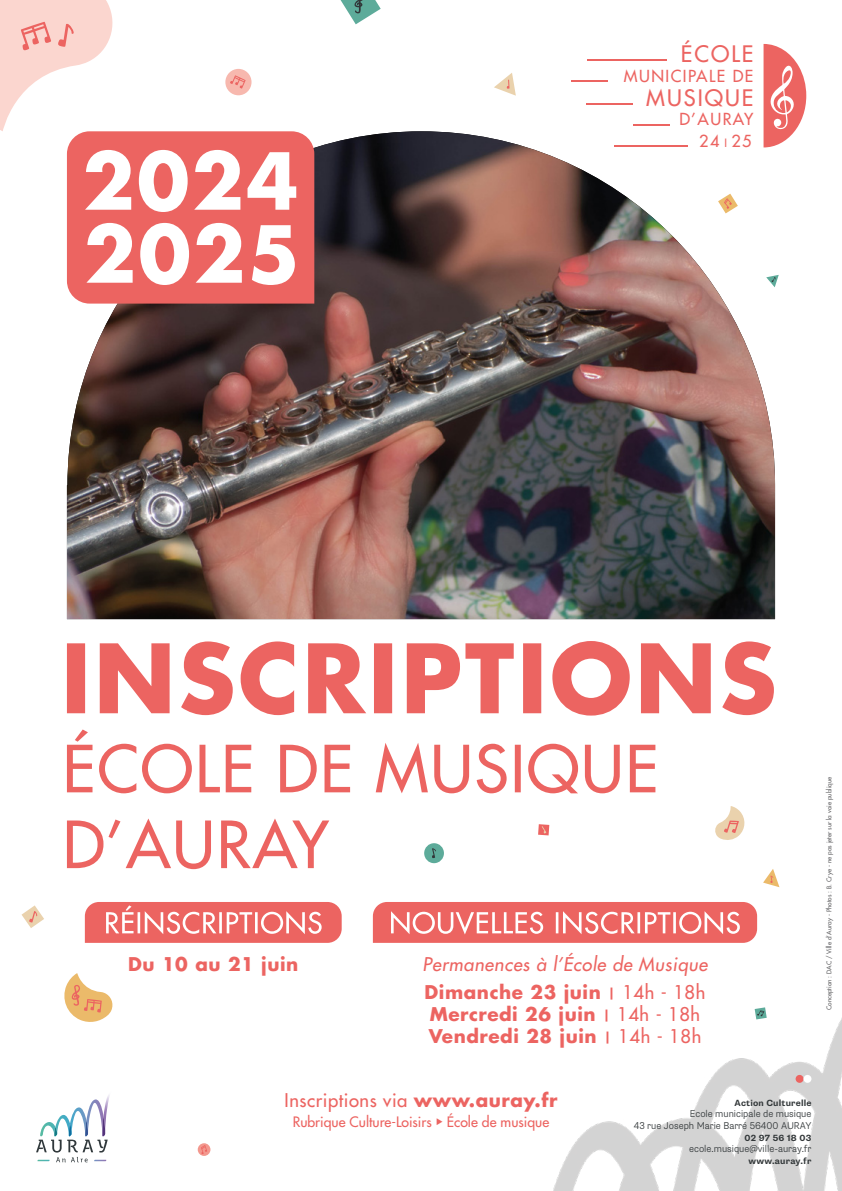
<style>
.page{position:relative;width:842px;height:1191px;background:#fff}
.page>*{position:absolute;margin:0;border:0;box-sizing:border-box;transform-origin:0 0}
.t1{font:500 22.1px "Futura Std";letter-spacing:.09em;color:#ec6461}
.t2{font:500 18.4px/27.8px "Futura Std";letter-spacing:.03em;color:#ec6461}
.t3{font:700 18.4px/22.1px "Futura Std";letter-spacing:.03em;color:#ec6461}
.t4{font:500 16.2px/22.2px "Futura Std";letter-spacing:.09em;color:#ec6461;text-align:right}
.t5{font:500 14px "Futura Std";color:#ec6461}
.t6{font:300 9.9px/11.7px "Supria Sans";color:#313638;text-align:right}
.t7{font:700 9px "Supria Sans";letter-spacing:.02em;color:#313638}
.t8{font:500 6.4px "Futura Std";color:#626264}
.s1{font-size:11.2px}
.s2{font-weight:700}
.s3{font-weight:700;font-size:12px}
.s4{font-size:12px}
.s5{font-weight:500}
.s6{font-family:"Work Sans";font-weight:400;font-size:10px}
</style>
<div class="page">
<div style="left:225px;top:69px;width:27px;height:26px;background:#f7b8ae;border-radius:50%"></div>
<div style="left:424px;top:843px;width:20px;height:20px;background:#5dab9a;border-radius:50%"></div>
<div style="left:198px;top:1143px;width:12px;height:12px;background:#f3988e;border-radius:50%"></div>
<svg style="left:715px;top:806px;width:30px;height:34px"></svg>
<svg style="left:230px;top:75px;width:16px;height:14px"></svg>
<svg style="left:432px;top:848px;width:4px;height:10px"></svg>
<svg style="left:0;top:0;width:113px;height:131px"></svg>
<svg style="left:494px;top:73px;width:22px;height:23px"></svg>
<svg style="left:341px;top:0;width:40px;height:24px"></svg>
<svg style="left:201px;top:1145px;width:6px;height:9px"></svg>
<svg style="left:775px;top:275px;width:4px;height:11px"></svg>
<svg style="left:763px;top:869px;width:16px;height:18px"></svg>
<svg style="left:538px;top:824px;width:11px;height:11px"></svg>
<svg style="left:64px;top:973px;width:49px;height:49px"></svg>
<svg style="left:22px;top:905px;width:22px;height:23px"></svg>
<svg style="left:85px;top:902px;width:257px;height:41px;background:#ef7d7a"></svg>
<svg style="left:373px;top:902px;width:384px;height:41px;background:#ee7c7a"></svg>
<svg style="left:67px;top:818px;width:262px;height:51px"></svg>
<svg style="left:67px;top:729px;width:588px;height:64px"></svg>
<svg style="left:67px;top:641px;width:707px;height:74px;fill:#ec6562"></svg>
<img style="left:67px;top:131px;width:708px;height:488px">
<hr style="left:587px;top:59px;width:79px;height:1px;background:#ec6461">
<hr style="left:587px;top:103px;width:46px;height:1px;background:#ec6461">
<hr style="left:572px;top:81px;width:36px;height:1px;background:#ec6461">
<hr style="left:633px;top:124px;width:36px;height:1px;background:#ec6461">
<hr style="left:614px;top:146px;width:74px;height:1px;background:#ec6461">
<svg style="left:763px;top:44px;width:43px;height:103px"></svg>
<div style="left:67px;top:131px;width:247px;height:172px;background:#ec6461"></div>
<svg style="left:85px;top:150px;width:211px;height:62px"></svg>
<svg style="left:86px;top:223px;width:209px;height:62px"></svg>
<img style="left:553px;top:1007px;width:289px;height:184px">
<div style="left:796px;top:1075px;width:7px;height:7px;background:#ec6461;border-radius:50%"></div>
<div style="left:803px;top:1075px;width:8px;height:7px;background:#fff;border-radius:50%"></div>
<svg style="left:36px;top:1095px;width:74px;height:67px"></svg>
<h1 class="t1" style="left:681px;top:40px;width:74px">ÉCOLE</h1>
<h3 class="t4" style="left:624px;top:65px;width:131px">MUNICIPALE DE</h3>
<h1 class="t1" style="left:646px;top:84px;width:109px">MUSIQUE</h1>
<h3 class="t4" style="left:679px;top:108px;width:75px">D’AURAY<br>24 <span class="s1">I</span> 25</h3>
<h2 class="t3" style="left:128px;top:952px;width:172px">Du 10 au 21 juin</h2>
<h2 class="t2" style="left:423px;top:950px;width:290px">Permanences à l’École de Musique<br><span class="s2">Dimanche 23 juin</span> <span class="s3">|</span> 14h - 18h</h2>
<h2 class="t3" style="left:429px;top:1002px;width:274px">Mercredi 26 juin <span class="s4">|</span> <span class="s5">14h - 18h<br></span>Vendredi 28 juin <span class="s4">|</span> <span class="s5">14h - 18h</span></h2>
<p class="t8" style="left:825px;top:1010px;width:235px;rotate:-90deg">Conception : DAC / Ville d’Auray - Photos : B. Crye - ne pas jeter sur la voie publique</p>
<h2 class="t2" style="left:285px;top:1086px;width:274px">Inscriptions via <span class="s2">www.auray.fr</span></h2>
<h3 class="t5" style="left:293px;top:1113px;width:258px">Rubrique Culture-Loisirs <span class="s6">▶</span> École de musique</h3>
<p class="t7" style="left:734px;top:1097px;width:78px">Action Culturelle</p>
<p class="t6" style="left:634px;top:1108px;width:179px">Ecole municipale de musique<br>43 rue Joseph Marie Barré 56400 AURAY</p>
<p class="t7" style="left:744px;top:1132px;width:68px">02 97 56 18 03</p>
<p class="t6" style="left:689px;top:1143px;width:124px">ecole.musique@ville-auray.fr</p>
<p class="t7" style="left:748px;top:1155px;width:65px">www.auray.fr</p>
</div>
